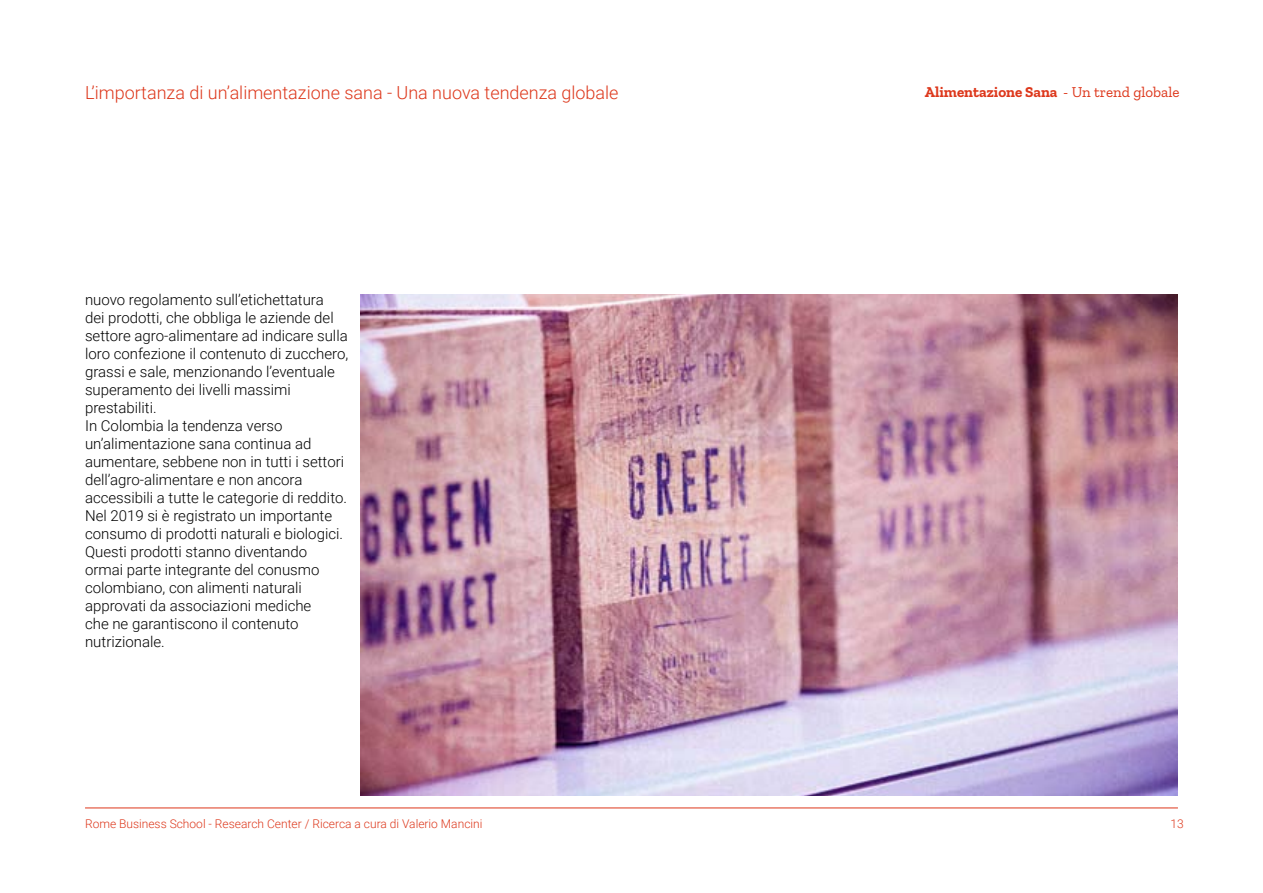
<style>
.page{position:relative;width:1263px;height:893px;background:#fff}
.page>*{position:absolute;margin:0;border:0;box-sizing:border-box;transform-origin:0 0}
.t1{font:300 18px "Roboto";color:#dd371b}
.t2{font:300 15px/18px "Roboto";color:#000}
.t3{font:700 15px "Zilla Slab";color:#dd371b}
.t4{font:300 12px "Roboto";color:#dd371b}
.s1{font-weight:400}
</style>
<div class="page">
<hr style="left:85px;top:808px;width:1093px;height:1px;background:#dd371b">
<img style="left:360px;top:294px;width:818px;height:502px">
<p class="t1" style="left:85px;top:80px;width:535px">L’importanza di un’alimentazione sana - Una nuova tendenza globale</p>
<p class="t2" style="left:85px;top:290px;width:265px">nuovo regolamento sull’etichettatura<br>dei prodotti, che obbliga le aziende del settore agro-alimentare ad indicare sulla loro confezione il contenuto di zucchero, grassi e sale, menzionando l’eventuale superamento dei livelli massimi prestabiliti.<br>In Colombia la tendenza verso un’alimentazione sana continua ad aumentare, sebbene non in tutti i settori dell’agro-alimentare e non ancora accessibili a tutte le categorie di reddito.<br>Nel 2019 si è registrato un importante consumo di prodotti naturali e biologici.<br>Questi prodotti stanno diventando ormai parte integrante del conusmo colombiano, con alimenti naturali approvati da associazioni mediche<br>che ne garantiscono il contenuto nutrizionale.</p>
<p class="t3" style="left:925px;top:83px;width:256px">Alimentazione Sana <span class="s1">- Un trend globale</span></p>
<p class="t4" style="left:85px;top:815px;width:399px">Rome Business School - Research Center / Ricerca a cura di Valerio Mancini</p>
<p class="t4" style="left:1170px;top:815px;width:15px">13</p>
</div>
